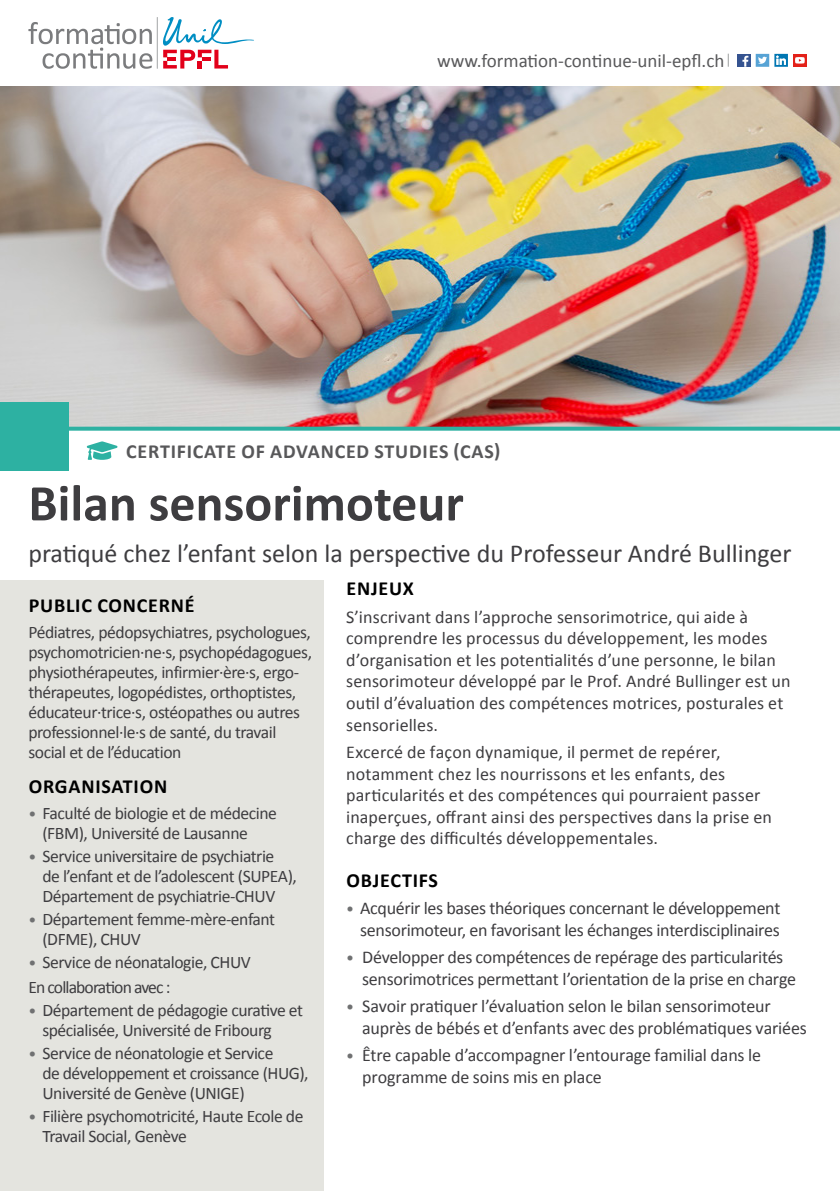
<style>
.page{position:relative;width:840px;height:1191px;background:#fff}
.page>*{position:absolute;margin:0;border:0;box-sizing:border-box;transform-origin:0 0}
.t1{font:700 52px "Calibri";color:#3e3d40}
.t2{font:26px "Calibri";color:#3e3d40}
.t3{font:700 20px "Calibri";letter-spacing:.04em;color:#000}
.t4{font:700 20px "Calibri";letter-spacing:.04em;color:#58585a}
.t5{font:19px "Calibri";color:#58585a}
.t6{font:18px/21.6px "Calibri";letter-spacing:.005em;color:#3e3d40}
.t7{font:18px/21.6px "Calibri";letter-spacing:-.02em;color:#3e3d40;text-align:right}
.t8{font:18px/21.6px "Calibri";letter-spacing:-.015em;color:#3e3d40}
.t9{font:17.6px/20px "Calibri";letter-spacing:-.025em;color:#3e3d40}
.s1{font-size:16px;color:#707172}
</style>
<div class="page">
<div style="left:0;top:580px;width:323px;height:611px;background:#e4e4df"></div>
<img style="left:0;top:86px;width:839px;height:341px">
<hr style="left:157px;top:17px;width:1px;height:52px;background:#b1b3b4">
<svg style="left:28px;top:22px;width:124px;height:47px"></svg>
<svg style="left:163px;top:17px;width:91px;height:52px"></svg>
<div style="left:736px;top:54px;width:14px;height:13px;background:#355390"></div>
<svg style="left:742px;top:56px;width:6px;height:11px"></svg>
<div style="left:755px;top:54px;width:13px;height:13px;background:#57a3d5"></div>
<svg style="left:758px;top:57px;width:11px;height:7px"></svg>
<svg style="left:774px;top:54px;width:13px;height:13px"></svg>
<svg style="left:775px;top:56px;width:10px;height:9px"></svg>
<svg style="left:727px;top:54px;width:1px;height:13px"></svg>
<div style="left:792px;top:54px;width:14px;height:13px;background:#e32119"></div>
<svg style="left:795px;top:57px;width:9px;height:7px"></svg>
<div style="left:0;top:402px;width:68px;height:68px;background:#2db1a2"></div>
<svg style="left:68px;top:427px;width:771px;height:4px;background:#3db6a9"></svg>
<svg style="left:86px;top:441px;width:32px;height:19px"></svg>
<p class="t5" style="left:437px;top:47px;width:288px">www.formation-continue-unil-epfl.ch</p>
<p class="t4" style="left:126px;top:437px;width:375px">CERTIFICATE OF ADVANCED STUDIES (CAS)</p>
<h1 class="t1" style="left:28px;top:466px;width:436px">Bilan sensorimoteur</h1>
<h2 class="t2" style="left:28px;top:535px;width:764px">pratiqué chez l’enfant selon la perspective du Professeur André Bullinger</h2>
<p class="t3" style="left:29px;top:591px;width:167px">PUBLIC CONCERNÉ</p>
<p class="t9" style="left:28px;top:621px;width:285px">Pédiatres, pédopsychiatres, psychologues, psychomotricien·ne·s, psychopédagogues, physiothérapeutes, infirmier·ère·s, ergo&shy;thérapeutes, logopédistes, orthoptistes, éducateur·trice·s, ostéopathes ou autres professionnel·le·s de santé, du travail social et de l’éducation</p>
<p class="t3" style="left:29px;top:772px;width:140px">ORGANISATION</p>
<p class="t9" style="left:42px;top:802px;width:236px;text-indent:-14px"><span class="s1">•</span> Faculté de biologie et de médecine (FBM), Université de Lausanne</p>
<p class="t9" style="left:42px;top:845px;width:256px;text-indent:-14px"><span class="s1">•</span> Service universitaire de psychiatrie<br>de l’enfant et de l’adolescent (SUPEA),<br>Département de psychiatrie-CHUV</p>
<p class="t9" style="left:42px;top:908px;width:234px;text-indent:-14px"><span class="s1">•</span> Département femme-mère-enfant (DFME), CHUV</p>
<p class="t9" style="left:28px;top:948px;width:224px;line-height:25.6px"><span class="s1">•</span> Service de néonatalogie, CHUV<br>En collaboration avec :</p>
<p class="t9" style="left:42px;top:999px;width:262px;text-indent:-14px"><span class="s1">•</span> Département de pédagogie curative et spécialisée, Université de Fribourg</p>
<p class="t9" style="left:42px;top:1042px;width:267px;text-indent:-14px"><span class="s1">•</span> Service de néonatologie et Service<br>de développement et croissance (HUG),<br>Université de Genève (UNIGE)</p>
<p class="t9" style="left:42px;top:1105px;width:262px;text-indent:-14px"><span class="s1">•</span> Filière psychomotricité, Haute Ecole de<br>Travail Social, Genève</p>
<p class="t3" style="left:346px;top:574px;width:69px">ENJEUX</p>
<p class="t6" style="left:346px;top:605px;width:445px">S’inscrivant dans l’approche sensorimotrice, qui aide à comprendre les processus du développement, les modes d’organisation et les potentialités d’une personne, le bilan sensorimoteur développé par le Prof. André Bullinger est un outil d’évaluation des compétences motrices, posturales et sensorielles.</p>
<p class="t6" style="left:346px;top:740px;width:427px">Excercé de façon dynamique, il permet de repérer, notamment chez les nourrissons et les enfants, des particularités et des compétences qui pourraient passer inaperçues, offrant ainsi des perspectives dans la prise en charge des difficultés développementales.</p>
<p class="t3" style="left:346px;top:866px;width:93px">OBJECTIFS</p>
<p class="t7" style="left:346px;top:897px;width:435px"><span class="s1">•</span> Acquérir les bases théoriques concernant le développement sensorimoteur, en favorisant les échanges interdisciplinaires</p>
<p class="t8" style="left:362px;top:946px;width:435px;text-indent:-16px"><span class="s1">•</span> Développer des compétences de repérage des particularités sensorimotrices permettant l’orientation de la prise en charge</p>
<p class="t6" style="left:362px;top:994px;width:446px;text-indent:-16px"><span class="s1">•</span> Savoir pratiquer l’évaluation selon le bilan sensorimoteur auprès de bébés et d’enfants avec des problématiques variées</p>
<p class="t6" style="left:362px;top:1043px;width:400px;text-indent:-16px"><span class="s1">•</span> Être capable d’accompagner l’entourage familial dans le programme de soins mis en place</p>
</div>
